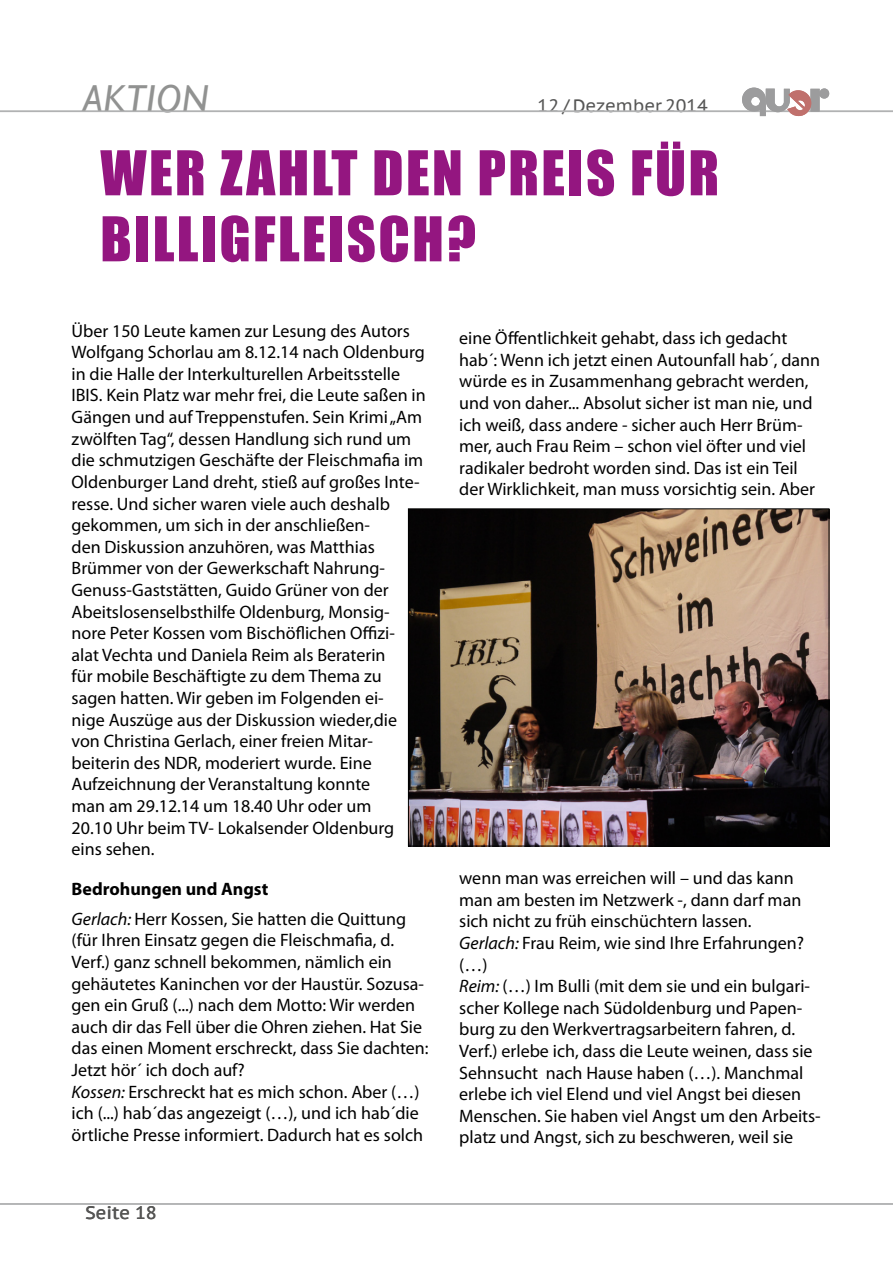
<style>
.page{position:relative;width:893px;height:1263px;background:#fff}
.page>*{position:absolute;margin:0;border:0;box-sizing:border-box;transform-origin:0 0}
.t1{font:57px/66px "Impact";letter-spacing:.04em;color:#941680}
.t2{font:italic 39px "Gill Sans";color:#919291}
.t3{font:18px/21.6px "Myriad Pro";color:#000}
.t4{font:18px "PT Sans Caption";color:#565655}
.s1{font-weight:700}
.s2{font-style:italic}
</style>
<div class="page">
<hr style="left:0;top:111px;width:893px;height:1px;background:#b1b2b3">
<hr style="left:0;top:1203px;width:893px;height:2px;background:#b1b2b3">
<svg style="left:742px;top:88px;width:87px;height:28px"></svg>
<img style="left:410px;top:511px;width:417px;height:333px">
<div style="left:408px;top:509px;width:421px;height:337px;border:1px solid #000"></div>
<h2 class="t2" style="left:83px;top:76px;width:127px">Aktion</h2>
<p class="t4" style="left:538px;top:94px;width:172px">12 / Dezember 2014</p>
<h1 class="t1" style="left:100px;top:138px;width:620px">WER ZAHLT DEN PREIS FÜR<br>BILLIGFLEISCH?</h1>
<p class="t3" style="left:72px;top:320px;width:356px">Über 150 Leute kamen zur Lesung des Autors Wolfgang Schorlau am 8.12.14 nach Oldenburg in die Halle der Interkulturellen Arbeitsstelle IBIS. Kein Platz war mehr frei, die Leute saßen in Gängen und auf Treppenstufen. Sein Krimi „Am zwölften Tag“, dessen Handlung sich rund um die schmutzigen Geschäfte der Fleischmafia im Oldenburger Land dreht, stieß auf großes Inte&shy;resse. Und sicher waren viele auch deshalb gekommen, um sich in der anschließen-<br>den Diskussion anzuhören, was Matthias Brümmer von der Gewerkschaft Nahrung-Genuss-Gaststätten, Guido Grüner von der Abeitslosenselbsthilfe Oldenburg, Monsig&shy;nore Peter Kossen vom Bischöflichen Offizi&shy;alat Vechta und Daniela Reim als Beraterin<br>für mobile Beschäftigte zu dem Thema zu sagen hatten. Wir geben im Folgenden ei-<br>nige Auszüge aus der Diskussion wieder,die von Christina Gerlach, einer freien Mitar&shy;beiterin des NDR, moderiert wurde. Eine Aufzeichnung der Veranstaltung konnte<br>man am 29.12.14 um 18.40 Uhr oder um<br>20.10 Uhr beim TV- Lokalsender Oldenburg eins sehen.</p>
<p class="t3" style="left:72px;top:873px;width:336px;line-height:30.2px"><span class="s1">Bedrohungen und Angst<br></span><span class="s2">Gerlach:</span> Herr Kossen, Sie hatten die Quittung</p>
<p class="t3" style="left:72px;top:929px;width:358px">(für Ihren Einsatz gegen die Fleischmafia, d.<br>Verf.) ganz schnell bekommen, nämlich ein gehäutetes Kaninchen vor der Haustür. Sozusa&shy;gen ein Gruß (...) nach dem Motto: Wir werden auch dir das Fell über die Ohren ziehen. Hat Sie das einen Moment erschreckt, dass Sie dachten:<br>Jetzt hör´ ich doch auf?<br><span class="s2">Kossen:</span> Erschreckt hat es mich schon. Aber (…) ich (...) hab´das angezeigt (…), und ich hab´die örtliche Presse informiert. Dadurch hat es solch</p>
<p class="t4" style="left:86px;top:1201px;width:73px">Seite 18</p>
<p class="t3" style="left:459px;top:327px;width:362px">eine Öffentlichkeit gehabt, dass ich gedacht hab´: Wenn ich jetzt einen Autounfall hab´, dann würde es in Zusammenhang gebracht werden, und von daher... Absolut sicher ist man nie, und ich weiß, dass andere - sicher auch Herr Brüm&shy;mer, auch Frau Reim – schon viel öfter und viel radikaler bedroht worden sind. Das ist ein Teil der Wirklichkeit, man muss vorsichtig sein. Aber</p>
<p class="t3" style="left:459px;top:867px;width:363px">wenn man was erreichen will – und das kann man am besten im Netzwerk -, dann darf man sich nicht zu früh einschüchtern lassen.<br><span class="s2">Gerlach:</span> Frau Reim, wie sind Ihre Erfahrungen? (…)<br><span class="s2">Reim:</span> (…) Im Bulli (mit dem sie und ein bulgari&shy;scher Kollege nach Südoldenburg und Papen&shy;burg zu den Werkvertragsarbeitern fahren, d.<br>Verf.) erlebe ich, dass die Leute weinen, dass sie Sehnsucht nach Hause haben (…). Manchmal erlebe ich viel Elend und viel Angst bei diesen Menschen. Sie haben viel Angst um den Arbeits&shy;platz und Angst, sich zu beschweren, weil sie</p>
</div>
